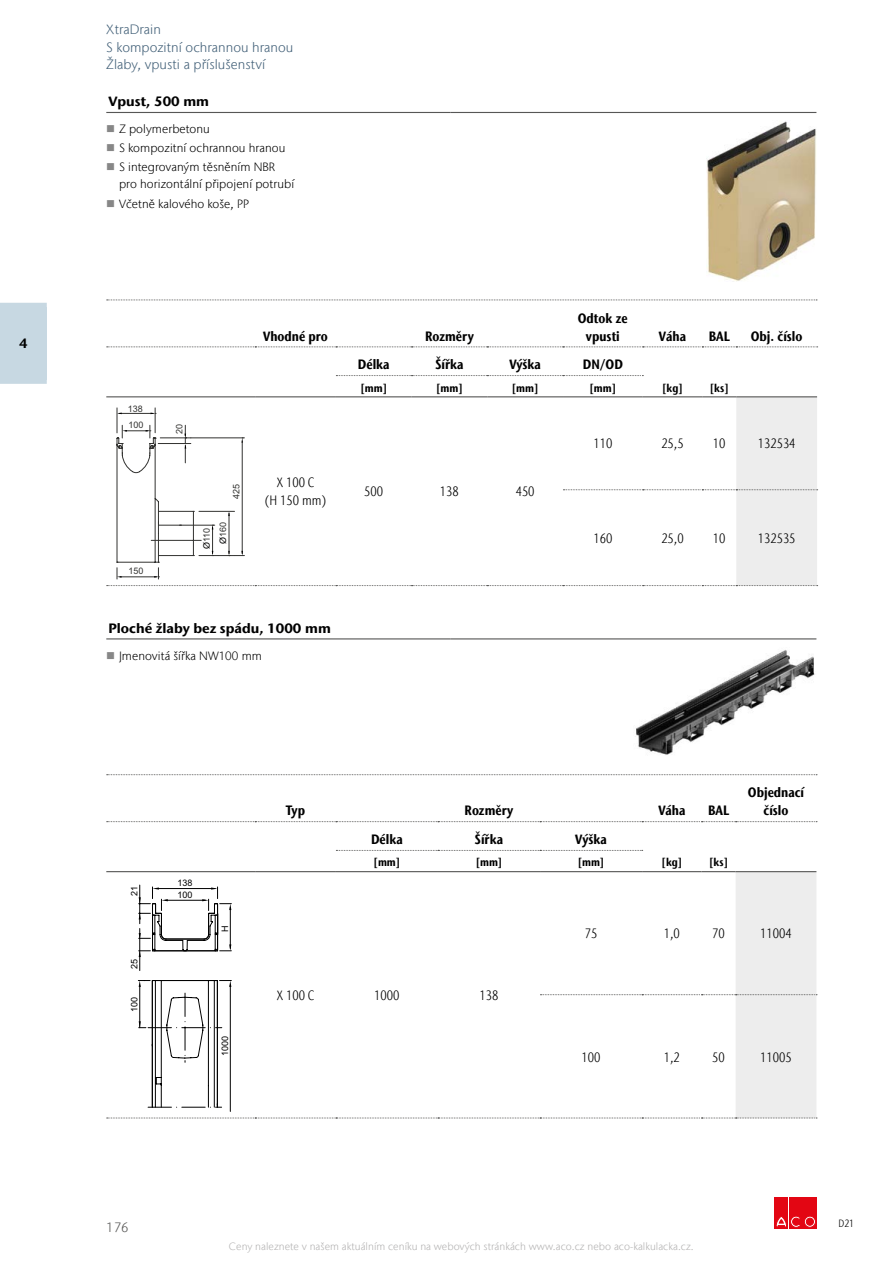
<style>
.page{position:relative;width:893px;height:1263px;background:#fff}
.page>*{position:absolute;margin:0;border:0;box-sizing:border-box;transform-origin:0 0}
.t1{font:700 condensed 13.5px/17.9px "Stone Sans IIITC Com";color:#000;text-align:center}
.t2{font:300 condensed 13.5px/17.9px "Stone Sans IIITC Com";color:#000;text-align:center}
.t3{font:300 13.5px/17.9px "Stone Sans IIITC Com";letter-spacing:.005em;color:#415f77}
.t4{font:700 13.5px "Stone Sans IIITC Com";color:#000}
.t5{font:300 13.5px "Stone Sans IIITC Com";color:#575756}
.t6{font:300 12px/17px "Stone Sans IIITC Com";letter-spacing:.005em;color:#000}
.t7{font:700 condensed 11.25px "Stone Sans IIITC Com";color:#000}
.t8{font:300 10.5px "Stone Sans IIITC Com";letter-spacing:.005em;color:#b3b2b2}
.t9{font:300 condensed 10.5px "Stone Sans IIITC Com";color:#000}
.t10{font:9px/16.5px "Arial";color:#323230}
.t11{font:9px "Arial";color:#000}
.s1{color:#878787}
.s2{color:#000}
</style>
<div class="page">
<svg style="left:107px;top:300px;width:710px;height:1px"></svg>
<svg style="left:107px;top:774px;width:710px;height:1px"></svg>
<hr style="left:106px;top:112px;width:345px;height:1px;background:#575756">
<hr style="left:451px;top:112px;width:365px;height:1px;background:#575756">
<img style="left:707px;top:121px;width:109px;height:160px">
<svg style="left:107px;top:346px;width:711px;height:1px"></svg>
<svg style="left:336px;top:375px;width:307px;height:1px"></svg>
<hr style="left:106px;top:396px;width:149px;height:1px;background:#575756">
<hr style="left:255px;top:396px;width:81px;height:1px;background:#575756">
<hr style="left:336px;top:396px;width:76px;height:1px;background:#575756">
<hr style="left:412px;top:396px;width:75px;height:1px;background:#575756">
<hr style="left:487px;top:396px;width:76px;height:1px;background:#575756">
<hr style="left:563px;top:396px;width:80px;height:1px;background:#575756">
<hr style="left:643px;top:396px;width:59px;height:1px;background:#575756">
<hr style="left:702px;top:396px;width:34px;height:1px;background:#575756">
<hr style="left:736px;top:396px;width:81px;height:1px;background:#575756">
<svg style="left:107px;top:397px;width:711px;height:189px"></svg>
<hr style="left:106px;top:638px;width:345px;height:1px;background:#575756">
<hr style="left:451px;top:638px;width:365px;height:1px;background:#575756">
<img style="left:635px;top:650px;width:180px;height:105px">
<svg style="left:107px;top:821px;width:710px;height:1px"></svg>
<svg style="left:336px;top:850px;width:307px;height:1px"></svg>
<hr style="left:106px;top:871px;width:149px;height:1px;background:#575756">
<hr style="left:255px;top:871px;width:81px;height:1px;background:#575756">
<hr style="left:336px;top:871px;width:102px;height:1px;background:#575756">
<hr style="left:438px;top:871px;width:102px;height:1px;background:#575756">
<hr style="left:540px;top:871px;width:102px;height:1px;background:#575756">
<hr style="left:642px;top:871px;width:60px;height:1px;background:#575756">
<hr style="left:702px;top:871px;width:34px;height:1px;background:#575756">
<hr style="left:736px;top:871px;width:80px;height:1px;background:#575756">
<svg style="left:107px;top:872px;width:710px;height:246px"></svg>
<div style="left:775px;top:1197px;width:13px;height:31px;background:#e30613"></div>
<div style="left:789px;top:1197px;width:13px;height:31px;background:#e30613"></div>
<svg style="left:776px;top:1216px;width:24px;height:11px"></svg>
<div style="left:803px;top:1197px;width:13px;height:31px;background:#e30613"></div>
<svg style="left:804px;top:1216px;width:11px;height:11px"></svg>
<div style="left:804px;top:1216px;width:12px;height:11px;border:1px solid #e30613;border-radius:50%"></div>
<div style="left:806px;top:1218px;width:7px;height:7px;background:#e30613;border-radius:50%"></div>
<div style="left:806px;top:1218px;width:7px;height:7px;border:1px solid #e30613;border-radius:50%"></div>
<div style="left:0;top:307px;width:47px;height:73px;background:#c7d8e2"></div>
<div style="left:0;top:303px;width:47px;height:8px;background:#c7d8e2"></div>
<div style="left:0;top:375px;width:47px;height:9px;background:#c7d8e2"></div>
<p class="t4" style="left:19px;top:335px;width:10px">4</p>
<p class="t3" style="left:106px;top:20px;width:189px">XtraDrain<br>S kompozitní ochrannou hranou<br>Žlaby, vpusti a příslušenství</p>
<p class="t4" style="left:108px;top:93px;width:102px">Vpust, 500 mm</p>
<p class="t6" style="left:106px;top:120px;width:105px"><span class="s1">■</span> Z polymerbetonu</p>
<p class="t6" style="left:106px;top:140px;width:181px"><span class="s1">■</span> S kompozitní ochrannou hranou</p>
<p class="t6" style="left:119px;top:159px;width:177px;text-indent:-13px"><span class="s1">■</span> S integrovaným těsněním NBR pro horizontální připojení potrubí</p>
<p class="t6" style="left:106px;top:195px;width:144px"><span class="s1">■</span> Včetně kalového koše, PP</p>
<p class="t1" style="left:263px;top:327px;width:66px">Vhodné pro</p>
<p class="t1" style="left:425px;top:327px;width:50px">Rozměry</p>
<p class="t1" style="left:578px;top:309px;width:52px">Odtok ze vpusti</p>
<p class="t1" style="left:659px;top:327px;width:29px">Váha</p>
<p class="t1" style="left:709px;top:327px;width:22px">BAL</p>
<p class="t1" style="left:751px;top:327px;width:53px">Obj. číslo</p>
<p class="t10" style="left:128px;top:400px;width:17px">138</p>
<p class="t10" style="left:129px;top:417px;width:17px">100</p>
<p class="t10" style="left:129px;top:563px;width:17px">150</p>
<p class="t10" style="left:171px;top:434px;width:12px;rotate:-90deg">20</p>
<p class="t1" style="left:358px;top:355px;width:33px">Délka</p>
<p class="t1" style="left:435px;top:355px;width:30px">Šířka</p>
<p class="t1" style="left:509px;top:355px;width:33px">Výška</p>
<p class="t1" style="left:583px;top:355px;width:42px">DN/OD</p>
<p class="t7" style="left:360px;top:380px;width:28px">[mm]</p>
<p class="t7" style="left:436px;top:380px;width:28px">[mm]</p>
<p class="t7" style="left:512px;top:380px;width:28px">[mm]</p>
<p class="t7" style="left:590px;top:380px;width:28px">[mm]</p>
<p class="t7" style="left:662px;top:380px;width:22px">[kg]</p>
<p class="t7" style="left:710px;top:380px;width:21px">[ks]</p>
<p class="t10" style="left:228px;top:498px;width:17px;rotate:-90deg">425</p>
<p class="t2" style="left:265px;top:474px;width:62px">X 100 C<br>(H 150 mm)</p>
<p class="t2" style="left:364px;top:483px;width:20px">500</p>
<p class="t2" style="left:440px;top:483px;width:20px">138</p>
<p class="t2" style="left:516px;top:483px;width:20px">450</p>
<p class="t10" style="left:198px;top:544px;width:24px;text-indent:-5px;rotate:-90deg"><span class="s2">Ø</span>110<br><span class="s2">Ø</span>160</p>
<p class="t2" style="left:593px;top:435px;width:20px">110</p>
<p class="t2" style="left:661px;top:435px;width:24px">25,5</p>
<p class="t2" style="left:713px;top:435px;width:14px">10</p>
<p class="t2" style="left:758px;top:435px;width:39px">132534</p>
<p class="t2" style="left:593px;top:529px;width:20px">160</p>
<p class="t2" style="left:661px;top:529px;width:24px">25,0</p>
<p class="t2" style="left:713px;top:529px;width:14px">10</p>
<p class="t2" style="left:758px;top:529px;width:39px">132535</p>
<p class="t4" style="left:108px;top:619px;width:224px">Ploché žlaby bez spádu, 1000 mm</p>
<p class="t6" style="left:106px;top:647px;width:157px"><span class="s1">■</span> Jmenovitá šířka NW100 mm</p>
<p class="t11" style="left:129px;top:895px;width:12px;rotate:-90deg">21</p>
<p class="t11" style="left:178px;top:877px;width:17px">138</p>
<p class="t11" style="left:178px;top:889px;width:17px">100</p>
<p class="t1" style="left:286px;top:801px;width:21px">Typ</p>
<p class="t1" style="left:465px;top:801px;width:50px">Rozměry</p>
<p class="t1" style="left:658px;top:801px;width:29px">Váha</p>
<p class="t1" style="left:708px;top:801px;width:22px">BAL</p>
<p class="t1" style="left:371px;top:830px;width:33px">Délka</p>
<p class="t1" style="left:475px;top:830px;width:30px">Šířka</p>
<p class="t1" style="left:575px;top:830px;width:33px">Výška</p>
<p class="t7" style="left:374px;top:855px;width:28px">[mm]</p>
<p class="t7" style="left:476px;top:855px;width:28px">[mm]</p>
<p class="t7" style="left:578px;top:855px;width:28px">[mm]</p>
<p class="t7" style="left:662px;top:855px;width:22px">[kg]</p>
<p class="t7" style="left:709px;top:855px;width:21px">[ks]</p>
<p class="t1" style="left:748px;top:783px;width:58px">Objednací číslo</p>
<p class="t11" style="left:129px;top:968px;width:12px;rotate:-90deg">25</p>
<p class="t11" style="left:129px;top:1012px;width:17px;rotate:-90deg">100</p>
<p class="t11" style="left:219px;top:932px;width:8px;rotate:-90deg">H</p>
<p class="t11" style="left:219px;top:1056px;width:22px;rotate:-90deg">1000</p>
<p class="t2" style="left:277px;top:986px;width:39px">X 100 C</p>
<p class="t2" style="left:374px;top:986px;width:27px">1000</p>
<p class="t2" style="left:479px;top:986px;width:20px">138</p>
<p class="t2" style="left:585px;top:925px;width:14px">75</p>
<p class="t2" style="left:664px;top:925px;width:18px">1,0</p>
<p class="t2" style="left:712px;top:925px;width:14px">70</p>
<p class="t2" style="left:760px;top:925px;width:33px">11004</p>
<p class="t2" style="left:582px;top:1048px;width:20px">100</p>
<p class="t2" style="left:664px;top:1048px;width:18px">1,2</p>
<p class="t2" style="left:712px;top:1048px;width:14px">50</p>
<p class="t2" style="left:760px;top:1048px;width:33px">11005</p>
<p class="t5" style="left:106px;top:1219px;width:24px">176</p>
<p class="t8" style="left:229px;top:1240px;width:466px">Ceny naleznete v našem aktuálním ceníku na webových stránkách www.aco.cz nebo aco-kalkulacka.cz.</p>
<p class="t9" style="left:838px;top:1217px;width:17px">D21</p>
</div>
